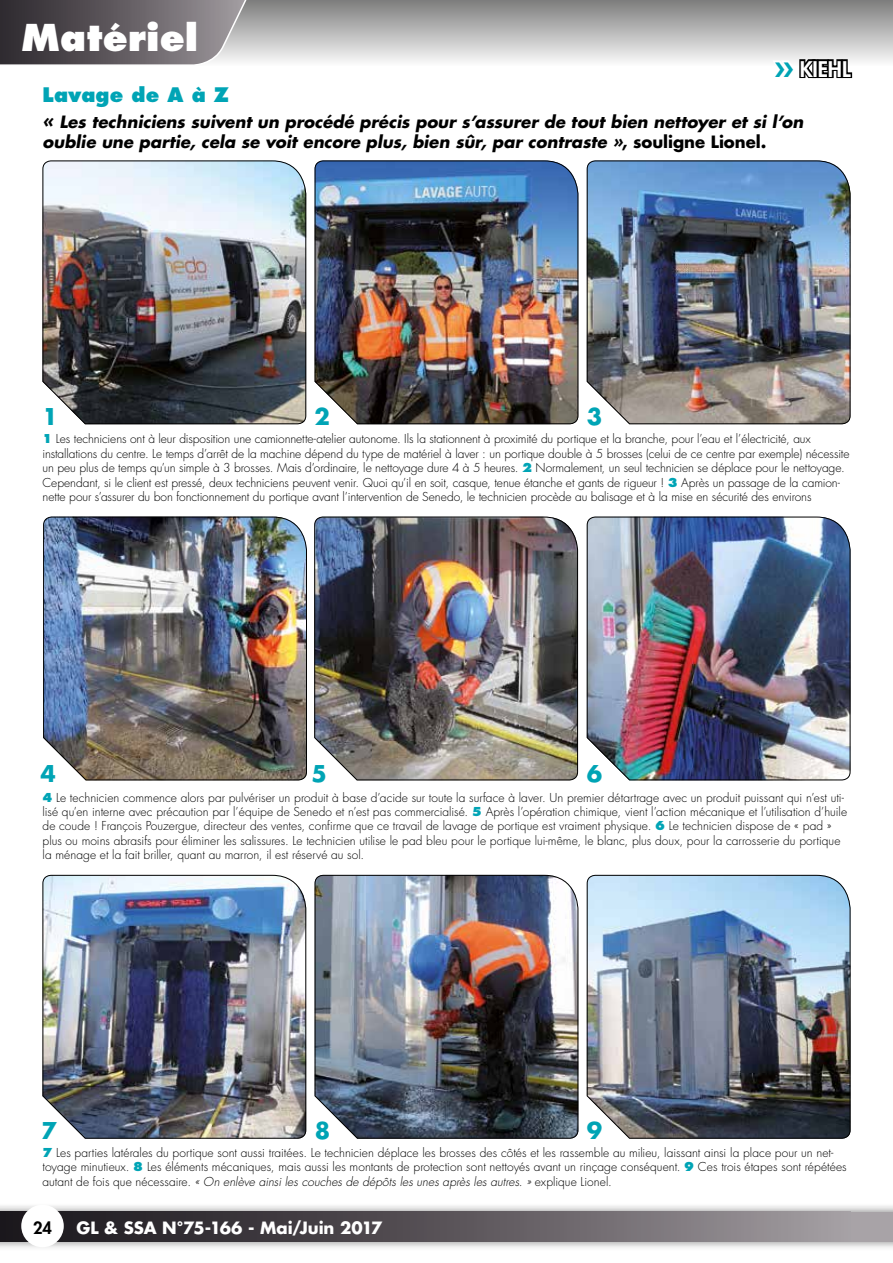
<style>
.page{position:relative;width:893px;height:1263px;background:#fff}
.page>*{position:absolute;margin:0;border:0;box-sizing:border-box;transform-origin:0 0}
.t1{font:800 36px "Futura Std";letter-spacing:.005em;color:#fff}
.t2{font:700 22.5px "Futura Std";color:#00a4b5}
.t3{font:800 21px "Futura Std";letter-spacing:-.005em;color:#fff}
.t4{font:800 19.5px "Futura Std";letter-spacing:.01em;color:#00a4b5}
.t5{font:italic 700 16.5px/19.8px "Futura Std";color:#000}
.t6{font:700 16.5px "Futura Std";letter-spacing:-.005em;color:#fff}
.t7{font:800 16.5px "Futura Std";color:#000}
.t8{font:300 12px/14.4px "Futura Std";color:#000}
.s1{font-size:18px}
.s2{font-style:normal}
.s3{font-weight:800;color:#00a4b5}
.s4{font-style:italic}
</style>
<div class="page">
<img style="left:42px;top:160px;width:265px;height:265px">
<img style="left:586px;top:160px;width:265px;height:265px">
<img style="left:314px;top:160px;width:265px;height:265px">
<img style="left:586px;top:516px;width:265px;height:265px">
<img style="left:43px;top:516px;width:264px;height:265px">
<img style="left:314px;top:516px;width:264px;height:265px">
<img style="left:42px;top:874px;width:265px;height:265px">
<img style="left:314px;top:874px;width:265px;height:265px">
<img style="left:586px;top:874px;width:265px;height:265px">
<div style="left:0;top:1203px;width:893px;height:48px;background:#000;opacity:.5"></div>
<div style="left:0;top:1212px;width:893px;height:30px;background:#a8a3a7"></div>
<div style="left:0;top:0;width:893px;height:66px;background:linear-gradient(to bottom,#7d7d7c,#f9f9fa)"></div>
<hr style="left:892px;top:0;width:1px;height:66px;background:#575756">
<div style="left:0;top:1212px;width:850px;height:30px;background:linear-gradient(to right,#141015,#9f999d)"></div>
<svg style="left:0;top:0;width:251px;height:66px;background:#6e696d"></svg>
<div style="left:21px;top:1205px;width:43px;height:42px;background:#fff;border-radius:50%"></div>
<svg style="left:769px;top:58px;width:85px;height:21px"></svg>
<h1 class="t1" style="left:21px;top:15px;width:179px">Matériel</h1>
<h3 class="t3" style="left:800px;top:55px;width:49px">Kiehl</h3>
<h3 class="t4" style="left:43px;top:83px;width:188px">Lavage de A à Z</h3>
<h3 class="t5" style="left:43px;top:112px;width:762px"><span class="s1">«</span> Les techniciens suivent un procédé précis pour s’assurer de tout bien nettoyer et si l’on oublie une partie, cela se voit encore plus, bien sûr, par contraste »<span class="s2">, souligne Lionel.</span></h3>
<h2 class="t2" style="left:43px;top:401px;width:17px">1</h2>
<h2 class="t2" style="left:315px;top:401px;width:17px">2</h2>
<h2 class="t2" style="left:587px;top:401px;width:17px">3</h2>
<p class="t8" style="left:43px;top:432px;width:808px"><span class="s3">1</span> Les techniciens ont à leur disposition une camionnette-atelier autonome. Ils la stationnent à proximité du portique et la branche, pour l’eau et l’électricité, aux installations du centre. Le temps d’arrêt de la machine dépend du type de matériel à laver : un portique double à 5 brosses (celui de ce centre par exemple) nécessite un peu plus de temps qu’un simple à 3 brosses. Mais d’ordinaire, le nettoyage dure 4 à 5 heures. <span class="s3">2</span> Normalement, un seul technicien se déplace pour le nettoyage.<br>Cependant, si le client est pressé, deux techniciens peuvent venir. Quoi qu’il en soit, casque, tenue étanche et gants de rigueur ! <span class="s3">3</span> Après un passage de la camion&shy;nette pour s’assurer du bon fonctionnement du portique avant l’intervention de Senedo, le technicien procède au balisage et à la mise en sécurité des environs</p>
<h2 class="t2" style="left:40px;top:759px;width:17px">4</h2>
<h2 class="t2" style="left:311px;top:759px;width:17px">5</h2>
<h2 class="t2" style="left:587px;top:759px;width:17px">6</h2>
<p class="t8" style="left:43px;top:790px;width:806px"><span class="s3">4</span> Le technicien commence alors par pulvériser un produit à base d’acide sur toute la surface à laver. Un premier détartrage avec un produit puissant qui n’est uti&shy;lisé qu’en interne avec précaution par l’équipe de Senedo et n’est pas commercialisé. <span class="s3">5</span> Après l’opération chimique, vient l’action mécanique et l’utilisation d’huile de coude ! François Pouzergue, directeur des ventes, confirme que ce travail de lavage de portique est vraiment physique. <span class="s3">6</span> Le technicien dispose de « pad » plus ou moins abrasifs pour éliminer les salissures. Le technicien utilise le pad bleu pour le portique lui-même, le blanc, plus doux, pour la carrosserie du portique la ménage et la fait briller, quant au marron, il est réservé au sol.</p>
<h2 class="t2" style="left:315px;top:1115px;width:17px">8</h2>
<h2 class="t2" style="left:587px;top:1115px;width:17px">9</h2>
<p class="t8" style="left:43px;top:1146px;width:806px"><span class="s3">7</span> Les parties latérales du portique sont aussi traitées. Le technicien déplace les brosses des côtés et les rassemble au milieu, laissant ainsi la place pour un net&shy;toyage minutieux. <span class="s3">8</span> Les éléments mécaniques, mais aussi les montants de protection sont nettoyés avant un rinçage conséquent. <span class="s3">9</span> Ces trois étapes sont répétées autant de fois que nécessaire. <span class="s4">« On enlève ainsi les couches de dépôts les unes après les autres. »</span> explique Lionel.</p>
<h3 class="t6" style="left:77px;top:1216px;width:307px">GL &amp; SSA N°75-166 - Mai/Juin 2017</h3>
<h2 class="t2" style="left:41px;top:1115px;width:17px">7</h2>
<h3 class="t7" style="left:33px;top:1217px;width:21px">24</h3>
</div>
